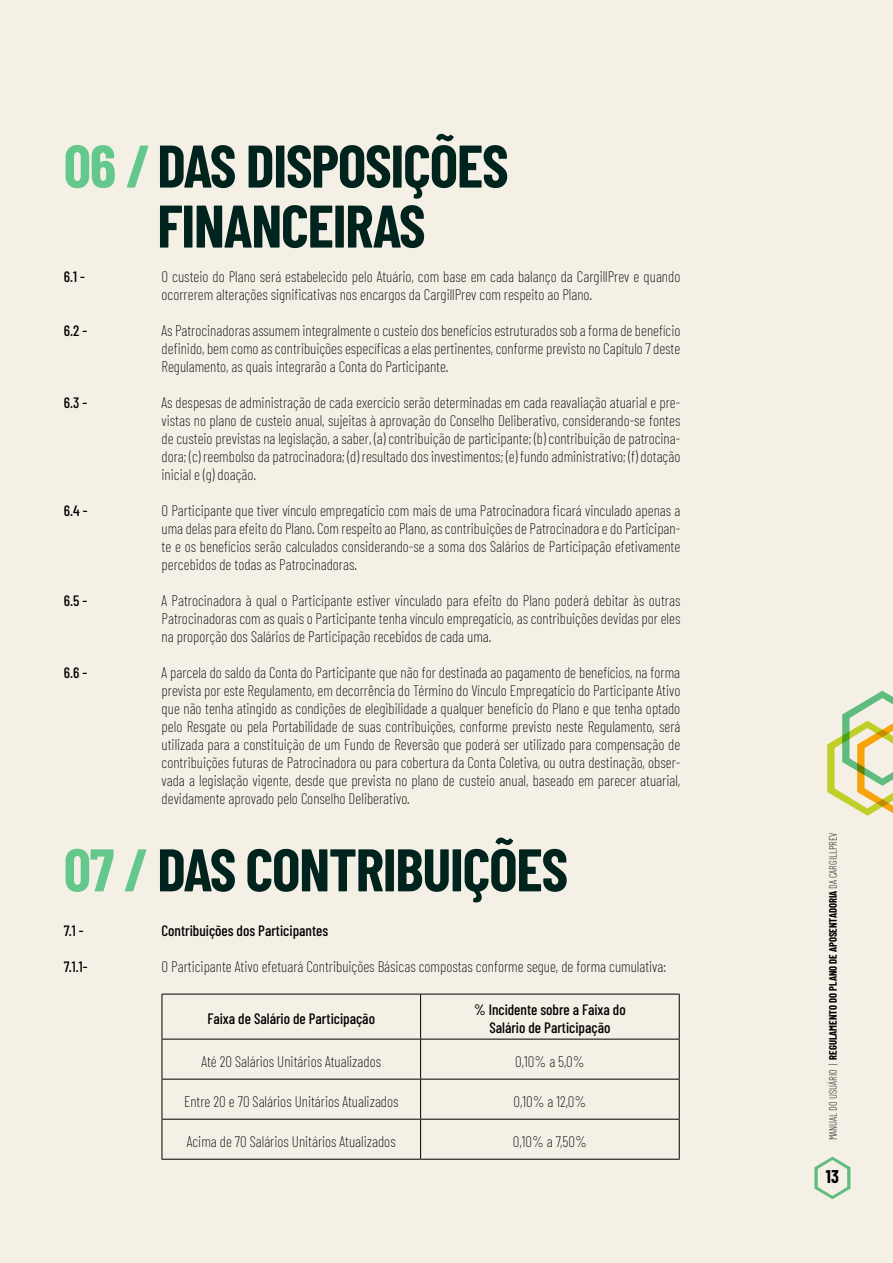
<style>
.page{position:relative;width:893px;height:1263px;background:#f5f0e6}
.page>*{position:absolute;margin:0;border:0;box-sizing:border-box;transform-origin:0 0}
.t1{font:700 60px/60px "Barlow Condensed";letter-spacing:-.02em;color:#00231e;text-align:center}
.t2{font:700 18px "Barlow Condensed";color:#000}
.t3{font:200 15px/18px "Barlow Condensed";color:#000;text-align:justify}
.t4{font:500 15px/18px "Barlow Condensed";color:#000;text-align:center}
.t5{font:700 10.5px "Barlow Condensed";color:#000}
.s1{color:#64c88c}
.s2{font-weight:200}
</style>
<div class="page">
<svg style="left:814px;top:1157px;width:36px;height:42px"></svg>
<svg style="left:827px;top:691px;width:66px;height:125px"></svg>
<hr style="left:162px;top:994px;width:259px;height:1px;background:#000">
<hr style="left:162px;top:994px;width:1px;height:45px;background:#000">
<hr style="left:421px;top:994px;width:259px;height:1px;background:#000">
<hr style="left:420px;top:994px;width:1px;height:45px;background:#000">
<hr style="left:679px;top:994px;width:1px;height:45px;background:#000">
<hr style="left:162px;top:1039px;width:259px;height:1px;background:#000">
<hr style="left:162px;top:1039px;width:1px;height:40px;background:#000">
<hr style="left:421px;top:1039px;width:259px;height:1px;background:#000">
<hr style="left:420px;top:1039px;width:1px;height:40px;background:#000">
<hr style="left:679px;top:1039px;width:1px;height:40px;background:#000">
<hr style="left:162px;top:1079px;width:259px;height:1px;background:#000">
<hr style="left:162px;top:1079px;width:1px;height:40px;background:#000">
<hr style="left:421px;top:1079px;width:259px;height:1px;background:#000">
<hr style="left:420px;top:1079px;width:1px;height:40px;background:#000">
<hr style="left:679px;top:1079px;width:1px;height:40px;background:#000">
<hr style="left:162px;top:1119px;width:259px;height:1px;background:#000">
<hr style="left:162px;top:1119px;width:1px;height:40px;background:#000">
<hr style="left:421px;top:1119px;width:259px;height:1px;background:#000">
<hr style="left:420px;top:1119px;width:1px;height:40px;background:#000">
<hr style="left:679px;top:1119px;width:1px;height:40px;background:#000">
<hr style="left:162px;top:1159px;width:259px;height:1px;background:#000">
<hr style="left:421px;top:1159px;width:259px;height:1px;background:#000">
<h1 class="t1" style="left:64px;top:133px;width:446px"><span class="s1">06 /</span>DAS DISPOSIÇÕES<br>FINANCEIRAS</h1>
<p class="t4" style="left:64px;top:267px;width:23px">6.1 -</p>
<p class="t3" style="left:162px;top:267px;width:520px">O custeio do Plano será estabelecido pelo Atuário, com base em cada balanço da CargillPrev e quando ocorrerem alterações significativas nos encargos da CargillPrev com respeito ao Plano.</p>
<p class="t4" style="left:64px;top:321px;width:25px">6.2 -</p>
<p class="t3" style="left:162px;top:321px;width:520px">As Patrocinadoras assumem integralmente o custeio dos benefícios estruturados sob a forma de benefício definido, bem como as contribuições específicas a elas pertinentes, conforme previsto no Capítulo 7 deste Regulamento, as quais integrarão a Conta do Participante.</p>
<p class="t4" style="left:64px;top:393px;width:25px">6.3 -</p>
<p class="t3" style="left:162px;top:393px;width:520px">As despesas de administração de cada exercício serão determinadas em cada reavaliação atuarial e pre&shy;vistas no plano de custeio anual, sujeitas à aprovação do Conselho Deliberativo, considerando-se fontes de custeio previstas na legislação, a saber, (a) contribuição de participante; (b) contribuição de patrocina&shy;dora; (c) reembolso da patrocinadora; (d) resultado dos investimentos; (e) fundo administrativo; (f) dotação inicial e (g) doação.</p>
<p class="t4" style="left:64px;top:501px;width:25px">6.4 -</p>
<p class="t3" style="left:162px;top:501px;width:520px">O Participante que tiver vínculo empregatício com mais de uma Patrocinadora ficará vinculado apenas a uma delas para efeito do Plano. Com respeito ao Plano, as contribuições de Patrocinadora e do Participan&shy;te e os benefícios serão calculados considerando-se a soma dos Salários de Participação efetivamente percebidos de todas as Patrocinadoras.</p>
<p class="t4" style="left:64px;top:591px;width:25px">6.5 -</p>
<p class="t3" style="left:162px;top:591px;width:520px">A Patrocinadora à qual o Participante estiver vinculado para efeito do Plano poderá debitar às outras Patrocinadoras com as quais o Participante tenha vínculo empregatício, as contribuições devidas por eles na proporção dos Salários de Participação recebidos de cada uma.</p>
<p class="t4" style="left:64px;top:663px;width:25px">6.6 -</p>
<p class="t3" style="left:162px;top:663px;width:520px">A parcela do saldo da Conta do Participante que não for destinada ao pagamento de benefícios, na forma prevista por este Regulamento, em decorrência do Término do Vínculo Empregatício do Participante Ativo que não tenha atingido as condições de elegibilidade a qualquer benefício do Plano e que tenha optado pelo Resgate ou pela Portabilidade de suas contribuições, conforme previsto neste Regulamento, será utilizada para a constituição de um Fundo de Reversão que poderá ser utilizado para compensação de contribuições futuras de Patrocinadora ou para cobertura da Conta Coletiva, ou outra destinação, obser&shy;vada a legislação vigente, desde que prevista no plano de custeio anual, baseado em parecer atuarial, devidamente aprovado pelo Conselho Deliberativo.</p>
<h1 class="t1" style="left:64px;top:836px;width:506px"><span class="s1">07 /</span> DAS CONTRIBUIÇÕES</h1>
<p class="t4" style="left:64px;top:921px;width:21px">7.1 -</p>
<p class="t4" style="left:162px;top:921px;width:168px">Contribuições dos Participantes</p>
<p class="t4" style="left:64px;top:957px;width:25px">7.1.1-</p>
<p class="t3" style="left:162px;top:957px;width:506px">O Participante Ativo efetuará Contribuições Básicas compostas conforme segue, de forma cumulativa:</p>
<p class="t4" style="left:208px;top:1009px;width:169px">Faixa de Salário de Participação</p>
<p class="t4" style="left:474px;top:1000px;width:153px">% Incidente sobre a Faixa do<br>Salário de Participação</p>
<p class="t3" style="left:201px;top:1051px;width:181px">Até 20 Salários Unitários Atualizados</p>
<p class="t3" style="left:515px;top:1051px;width:71px">0,10% a 5,0%</p>
<p class="t3" style="left:184px;top:1091px;width:216px">Entre 20 e 70 Salários Unitários Atualizados</p>
<p class="t3" style="left:513px;top:1091px;width:74px">0,10% a 12,0%</p>
<p class="t3" style="left:187px;top:1131px;width:210px">Acima de 70 Salários Unitários Atualizados</p>
<p class="t3" style="left:513px;top:1131px;width:76px">0,10% a 7,50%</p>
<p class="t5" style="left:825px;top:1140px;width:309px;rotate:-90deg"><span class="s2">MANUAL DO USUÁRIO |</span> REGULAMENTO DO PLANO DE APOSENTADORIA <span class="s2">DA CARGILLPREV</span></p>
<p class="t2" style="left:826px;top:1164px;width:14px">13</p>
</div>
